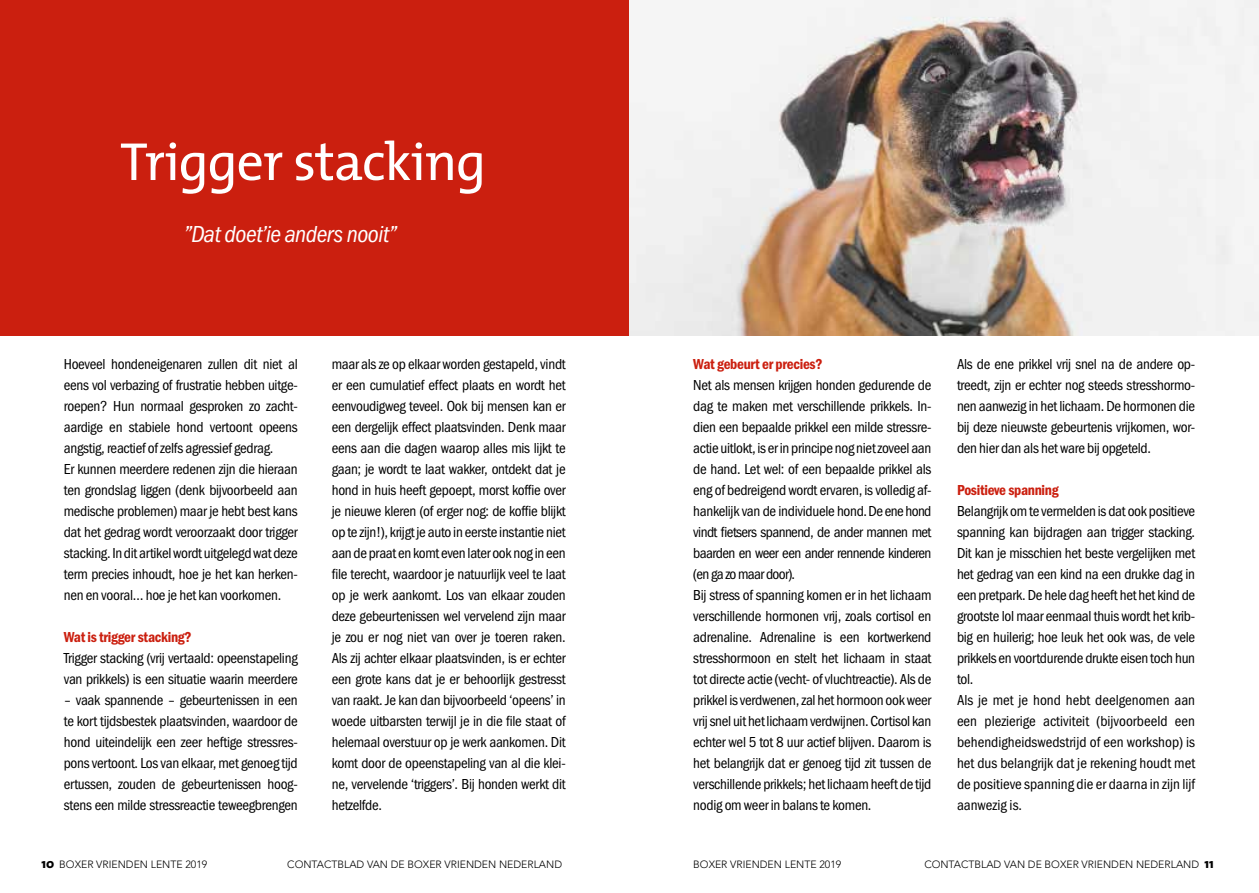
<style>
.page{position:relative;width:1259px;height:893px;background:#fff}
.page>*{position:absolute;margin:0;border:0;box-sizing:border-box;transform-origin:0 0}
.t1{font:54px "The Mix";letter-spacing:-.02em;color:#fff}
.t2{font:24px "Franklin Got URWTCE Boo Con Ita";letter-spacing:-.02em;color:#fff}
.t3{font:15px/21px "Franklin Got URWTCE Boo Con";letter-spacing:-.02em;color:#000}
.t4{font:15px "Franklin Got URWTCE Dem Con";letter-spacing:-.02em;color:#cb1f0f}
.t5{font:300 10.5px "Avenir";color:#000}
.s1{font-family:"The Sans";font-weight:800;font-size:13.5px}
</style>
<div class="page">
<div style="left:0;top:0;width:629px;height:336px;background:#cb1f0f"></div>
<img style="left:629px;top:0;width:630px;height:336px">
<h1 class="t1" style="left:120px;top:117px;width:368px">Trigger stacking</h1>
<h2 class="t2" style="left:184px;top:221px;width:214px">”Dat doet’ie anders nooit”</h2>
<p class="t3" style="left:64px;top:354px;width:235px">Hoeveel hondeneigenaren zullen dit niet al eens vol verbazing of frustratie hebben uitge&shy;roepen? Hun normaal gesproken zo zacht&shy;aardige en stabiele hond vertoont opeens angstig, reactief of zelfs agressief gedrag.<br>Er kunnen meerdere redenen zijn die hieraan ten grondslag liggen (denk bijvoorbeeld aan medische problemen) maar je hebt best kans dat het gedrag wordt veroorzaakt door trigger stacking. In dit artikel wordt uitgelegd wat deze term precies inhoudt, hoe je het kan herken&shy;nen en vooral… hoe je het kan voorkomen.</p>
<p class="t4" style="left:64px;top:628px;width:129px">Wat is trigger stacking?</p>
<p class="t3" style="left:64px;top:648px;width:235px">Trigger stacking (vrij vertaald: opeenstapeling van prikkels) is een situatie waarin meerdere</p>
<p class="t3" style="left:64px;top:690px;width:235px;text-align:justify">– vaak spannende – gebeurtenissen in een te kort tijdsbestek plaatsvinden, waardoor de hond uiteindelijk een zeer heftige stressres&shy;pons vertoont. Los van elkaar, met genoeg tijd ertussen, zouden de gebeurtenissen hoog&shy;stens een milde stressreactie teweegbrengen</p>
<p class="t3" style="left:332px;top:354px;width:235px;text-align:justify">maar als ze op elkaar worden gestapeld, vindt er een cumulatief effect plaats en wordt het eenvoudigweg teveel. Ook bij mensen kan er een dergelijk effect plaatsvinden. Denk maar eens aan die dagen waarop alles mis lijkt te gaan; je wordt te laat wakker, ontdekt dat je hond in huis heeft gepoept, morst koffie over je nieuwe kleren (of erger nog: de koffie blijkt op te zijn!), krijgt je auto in eerste instantie niet aan de praat en komt even later ook nog in een file terecht, waardoor je natuurlijk veel te laat op je werk aankomt. Los van elkaar zouden deze gebeurtenissen wel vervelend zijn maar je zou er nog niet van over je toeren raken.<br>Als zij achter elkaar plaatsvinden, is er echter een grote kans dat je er behoorlijk gestresst van raakt. Je kan dan bijvoorbeeld ‘opeens’ in woede uitbarsten terwijl je in die file staat of helemaal overstuur op je werk aankomen. Dit komt door de opeenstapeling van al die klei&shy;ne, vervelende ‘triggers’. Bij honden werkt dit hetzelfde.</p>
<p class="t4" style="left:693px;top:355px;width:131px">Wat gebeurt er precies?</p>
<p class="t3" style="left:693px;top:375px;width:240px">Net als mensen krijgen honden gedurende de dag te maken met verschillende prikkels. In&shy;dien een bepaalde prikkel een milde stressre&shy;actie uitlokt, is er in principe nog niet zoveel aan de hand. Let wel: of een bepaalde prikkel als eng of bedreigend wordt ervaren, is volledig af&shy;hankelijk van de individuele hond. De ene hond vindt fietsers spannend, de ander mannen met baarden en weer een ander rennende kinderen (en ga zo maar door).<br>Bij stress of spanning komen er in het lichaam verschillende hormonen vrij, zoals cortisol en adrenaline. Adrenaline is een kortwerkend stresshormoon en stelt het lichaam in staat tot directe actie (vecht- of vluchtreactie). Als de prikkel is verdwenen, zal het hormoon ook weer vrij snel uit het lichaam verdwijnen. Cortisol kan echter wel 5 tot 8 uur actief blijven. Daarom is het belangrijk dat er genoeg tijd zit tussen de verschillende prikkels; het lichaam heeft de tijd nodig om weer in balans te komen.</p>
<p class="t3" style="left:957px;top:354px;width:240px;text-align:justify">Als de ene prikkel vrij snel na de andere op&shy;treedt, zijn er echter nog steeds stresshormo&shy;nen aanwezig in het lichaam. De hormonen die bij deze nieuwste gebeurtenis vrijkomen, wor&shy;den hier dan als het ware bij opgeteld.</p>
<p class="t4" style="left:957px;top:481px;width:103px">Positieve spanning</p>
<p class="t3" style="left:957px;top:501px;width:240px">Belangrijk om te vermelden is dat ook positieve spanning kan bijdragen aan trigger stacking.<br>Dit kan je misschien het beste vergelijken met het gedrag van een kind na een drukke dag in een pretpark. De hele dag heeft het het kind de grootste lol maar eenmaal thuis wordt het krib&shy;big en huilerig; hoe leuk het ook was, de vele prikkels en voortdurende drukte eisen toch hun tol.<br>Als je met je hond hebt deelgenomen aan een plezierige activiteit (bijvoorbeeld een behendigheidswedstrijd of een workshop) is het dus belangrijk dat je rekening houdt met de positieve spanning die er daarna in zijn lijf aanwezig is.</p>
<p class="t5" style="left:41px;top:858px;width:167px"><span class="s1">10</span> BOXER VRIENDEN LENTE 2019</p>
<p class="t5" style="left:287px;top:858px;width:276px">CONTACTBLAD VAN DE BOXER VRIENDEN NEDERLAND</p>
<p class="t5" style="left:693px;top:858px;width:149px">BOXER VRIENDEN LENTE 2019</p>
<p class="t5" style="left:924px;top:858px;width:291px">CONTACTBLAD VAN DE BOXER VRIENDEN NEDERLAND <span class="s1">11</span></p>
</div>
